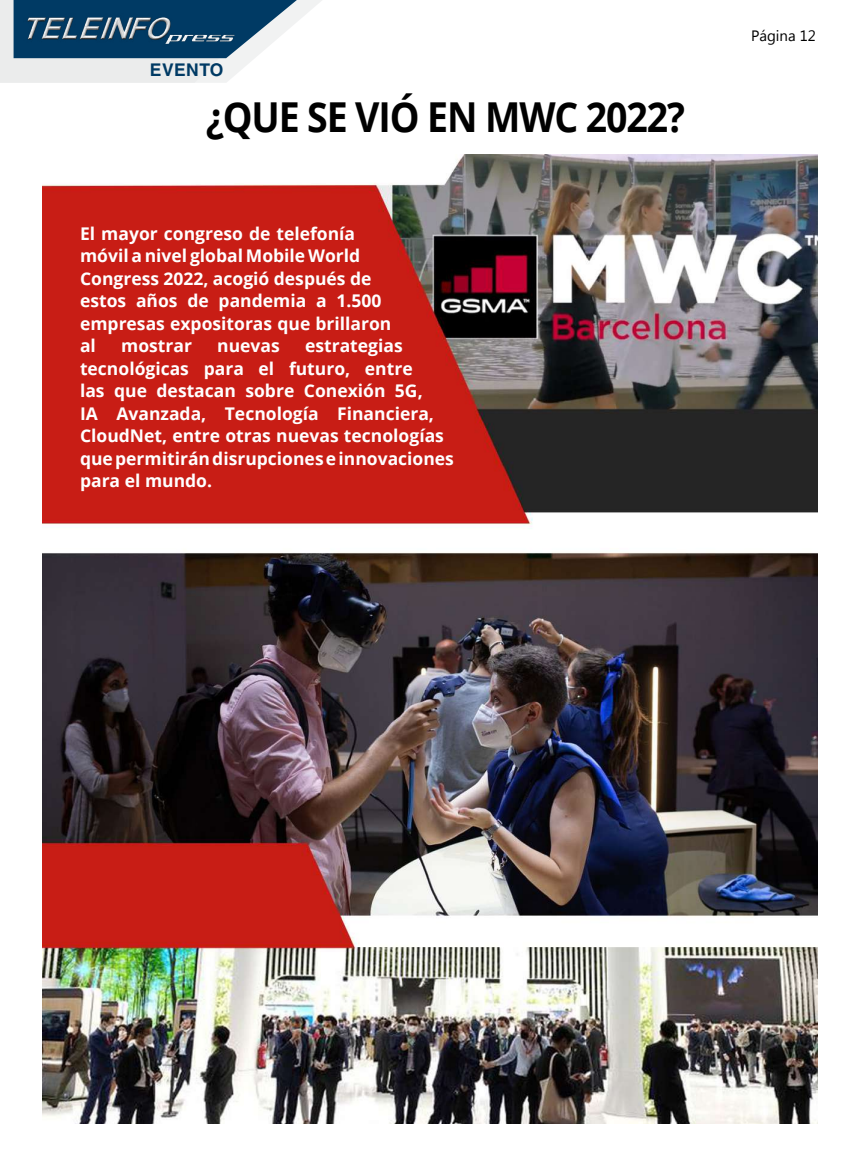
<style>
.page{position:relative;width:868px;height:1169px;background:#fff}
.page>*{position:absolute;margin:0;border:0;box-sizing:border-box;transform-origin:0 0}
.t1{font:700 41.25px "Open Sans";letter-spacing:-.03em;color:#000;scale:.91 1}
.t2{font:700 17.5px/22.5px "Open Sans";color:#fff}
.t3{font:700 17.5px "Helvetica LT Std";letter-spacing:.025em;color:#003a64}
.t4{font:15px "Myanmar Text";color:#000}
</style>
<div class="page">
<svg style="left:0;top:0;width:322px;height:83px"></svg>
<img style="left:23px;top:10px;width:215px;height:48px">
<img style="left:42px;top:154px;width:775px;height:970px">
<p class="t3" style="left:150px;top:59px;width:75px">EVENTO</p>
<h1 class="t1" style="left:206px;top:88px;width:528px">¿QUE SE VIÓ EN MWC 2022?</h1>
<p class="t2" style="left:80px;top:222px;width:313px">El mayor congreso de telefonía móvil a nivel global Mobile World<br>Congress 2022, acogió después de estos años de pandemia a 1.500 empresas expositoras que brillaron al</p>
<p class="t2" style="left:80px;top:334px;width:375px;text-indent:225px">estrategias tecnológicas para el futuro, entre<br>las que destacan sobre Conexión 5G,<br>IA Avanzada, Tecnología Financiera,<br>CloudNet, entre otras nuevas tecnologías que permitirán disrupciones e innovaciones para el mundo.</p>
<p class="t2" style="left:121px;top:334px;width:72px">mostrar</p>
<p class="t2" style="left:217px;top:334px;width:64px">nuevas</p>
<p class="t4" style="left:751px;top:27px;width:66px">Página 12</p>
</div>
